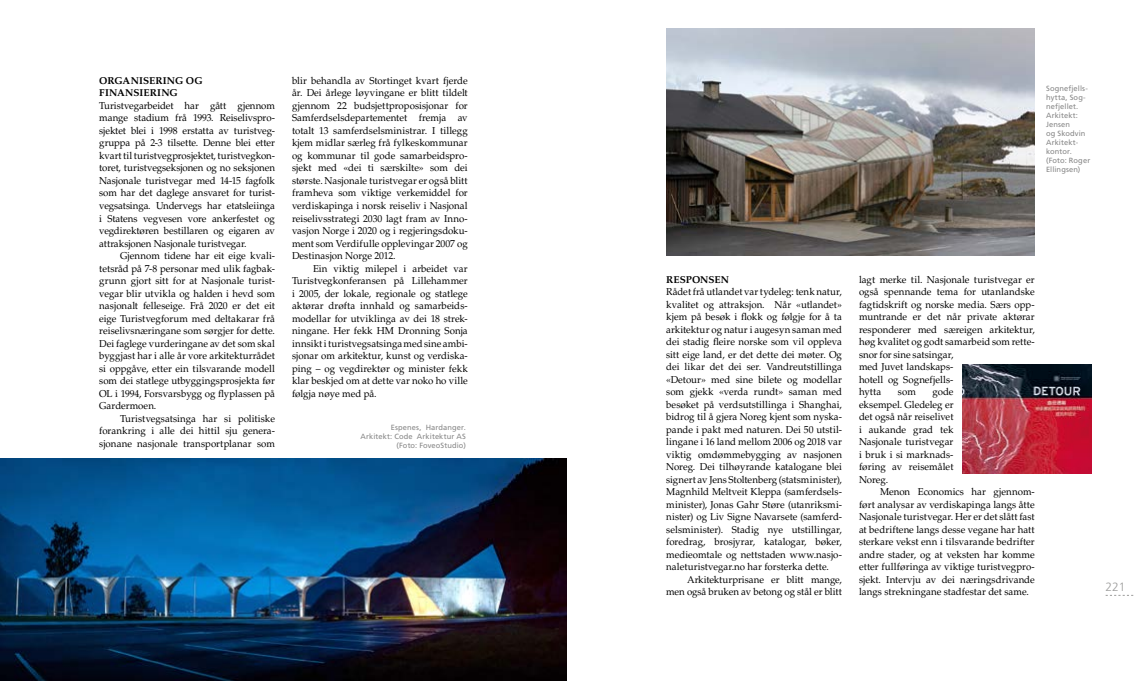
<style>
.page{position:relative;width:1134px;height:681px;background:#fff}
.page>*{position:absolute;margin:0;border:0;box-sizing:border-box;transform-origin:0 0}
.t1{font:300 12px "Frutiger LT Std";color:#9d9d9c}
.t2{font:10px/12.5px "Palatino LT Std";color:#000;text-align:justify}
.t3{font:700 10px/12.5px "Palatino LT Std";letter-spacing:.01em;color:#000}
.t4{font:7.5px/9px "Frutiger LT Std";letter-spacing:.015em;color:#878787}
</style>
<div class="page">
<img style="left:666px;top:28px;width:369px;height:227px">
<img style="left:962px;top:364px;width:129px;height:109px">
<img style="left:0;top:458px;width:567px;height:222px">
<p class="t3" style="left:99px;top:74px;width:105px">ORGANISERING OG<br>FINANSIERING</p>
<p class="t2" style="left:99px;top:99px;width:177px">Turistvegarbeidet har gått gjennom mange stadium frå 1993. Reiselivspro&shy;sjektet blei i 1998 erstatta av turistveg&shy;gruppa på 2-3 tilsette. Denne blei etter kvart til turistvegprosjektet, turistvegkon&shy;toret, turistvegseksjonen og no seksjonen Nasjonale turistvegar med 14-15 fagfolk som har det daglege ansvaret for turist&shy;vegsatsinga. Undervegs har etatsleiinga i Statens vegvesen vore ankerfestet og vegdirektøren bestillaren og eigaren av attraksjonen Nasjonale turistvegar.</p>
<p class="t2" style="left:99px;top:249px;width:177px;text-indent:21px">Gjennom tidene har eit eige kvali&shy;tetsråd på 7-8 personar med ulik fagbak&shy;grunn gjort sitt for at Nasjonale turist&shy;vegar blir utvikla og halden i hevd som nasjonalt felleseige. Frå 2020 er det eit eige Turistvegforum med deltakarar frå reiselivsnæringane som sørgjer for dette.<br>Dei faglege vurderingane av det som skal byggjast har i alle år vore arkitekturrådet si oppgåve, etter ein tilsvarande modell som dei statlege utbyggingsprosjekta før OL i 1994, Forsvarsbygg og flyplassen på Gardermoen.</p>
<p class="t2" style="left:99px;top:412px;width:177px;text-indent:21px">Turistvegsatsinga har si politiske forankring i alle dei hittil sju genera&shy;sjonane nasjonale transportplanar som</p>
<p class="t2" style="left:292px;top:74px;width:177px">blir behandla av Stortinget kvart fjerde år. Dei årlege løyvingane er blitt tildelt gjennom 22 budsjettproposisjonar for Samferdselsdepartementet fremja av totalt 13 samferdselsministrar. I tillegg kjem midlar særleg frå fylkeskommunar og kommunar til gode samarbeidspro&shy;sjekt med «dei ti særskilte» som dei største. Nasjonale turistvegar er også blitt framheva som viktige verkemiddel for verdiskapinga i norsk reiseliv i Nasjonal reiselivsstrategi 2030 lagt fram av Inno&shy;vasjon Norge i 2020 og i regjeringsdoku&shy;ment som Verdifulle opplevingar 2007 og Destinasjon Norge 2012.</p>
<p class="t2" style="left:292px;top:262px;width:177px;text-indent:21px">Ein viktig milepel i arbeidet var Turistvegkonferansen på Lillehammer i 2005, der lokale, regionale og statlege aktørar drøfta innhald og samarbeids&shy;modellar for utviklinga av dei 18 strek&shy;ningane. Her fekk HM Dronning Sonja innsikt i turistvegsatsinga med sine ambi&shy;sjonar om arkitektur, kunst og verdiska&shy;ping – og vegdirektør og minister fekk klar beskjed om at dette var noko ho ville følgja nøye med på.</p>
<p class="t3" style="left:666px;top:273px;width:64px">RESPONSEN</p>
<p class="t2" style="left:666px;top:285px;width:177px">Rådet frå utlandet var tydeleg: tenk natur, kvalitet og attraksjon. Når «utlandet» kjem på besøk i flokk og følgje for å ta arkitektur og natur i augesyn saman med dei stadig fleire norske som vil oppleva sitt eige land, er det dette dei møter. Og dei likar det dei ser. Vandreutstillinga «Detour» med sine bilete og modellar som gjekk «verda rundt» saman med besøket på verdsutstillinga i Shanghai, bidrog til å gjera Noreg kjent som nyska&shy;pande i pakt med naturen. Dei 50 utstil&shy;lingane i 16 land mellom 2006 og 2018 var viktig omdømmebygging av nasjonen Noreg. Dei tilhøyrande katalogane blei signert av Jens Stoltenberg (statsminister), Magnhild Meltveit Kleppa (samferdsels&shy;minister), Jonas Gahr Støre (utanriksmi&shy;nister) og Liv Signe Navarsete (samferd&shy;selsminister). Stadig nye utstillingar, foredrag, brosjyrar, katalogar, bøker, medieomtale og nettstaden www.nasjo&shy;naleturistvegar.no har forsterka dette.</p>
<p class="t2" style="left:666px;top:573px;width:177px;text-align:right">Arkitekturprisane er blitt mange, men også bruken av betong og stål er blitt</p>
<p class="t4" style="left:360px;top:422px;width:107px;text-align:right">Espenes, Hardanger.<br>Arkitekt: Code Arkitektur AS (Foto: FoveoStudio)</p>
<p class="t4" style="left:1046px;top:84px;width:46px">Sognefjells&shy;hytta, Sog&shy;nefjellet.<br>Arkitekt:<br>Jensen<br>og Skodvin<br>Arkitekt&shy;kontor. (Foto: Roger<br>Ellingsen)</p>
<p class="t2" style="left:859px;top:273px;width:177px;text-align:left">lagt merke til. Nasjonale turistvegar er også spennande tema for utanlandske fagtidskrift og norske media. Særs opp&shy;muntrande er det når private aktørar responderer med særeigen arkitektur, høg kvalitet og godt samarbeid som rette&shy;snor for sine satsingar,<br>med Juvet landskaps-<br>hotell og Sognefjells-<br>hytta</p>
<p class="t2" style="left:859px;top:385px;width:96px;text-indent:73px">gode eksempel. Gledeleg er det også når reiselivet i aukande grad tek Nasjonale turistvegar i bruk i si marknads&shy;føring av reisemålet Noreg.</p>
<p class="t2" style="left:859px;top:485px;width:177px;text-indent:21px">Menon Economics har gjennom&shy;ført analysar av verdiskapinga langs åtte Nasjonale turistvegar. Her er det slått fast at bedriftene langs desse vegane har hatt sterkare vekst enn i tilsvarande bedrifter andre stader, og at veksten har komme etter fullføringa av viktige turistvegpro&shy;sjekt. Intervju av dei næringsdrivande langs strekningane stadfestar det same.</p>
<p class="t2" style="left:898px;top:385px;width:19px">som</p>
<p class="t1" style="left:1106px;top:579px;width:22px">221</p>
</div>
